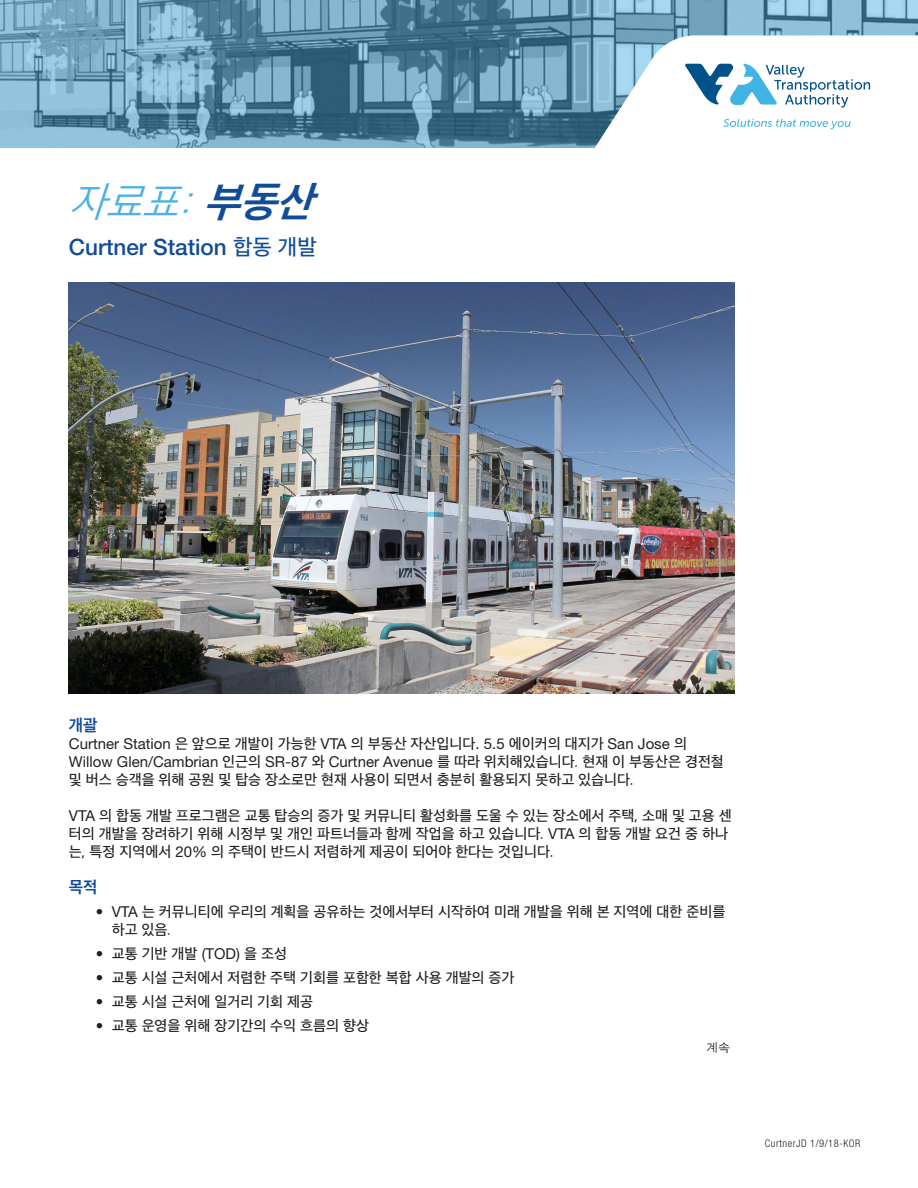
<style>
.page{position:relative;width:918px;height:1188px;background:#fff}
.page>*{position:absolute;margin:0;border:0;box-sizing:border-box;transform-origin:0 0}
.t1{font:italic 300 42px "Apple SD Gothic Neo";color:#4ab1e4}
.t2{font:500 22.5px "Helvetica Neue LT Std";color:#124c98}
.t3{font:700 16.5px "Apple SD Gothic Neo";color:#124c98}
.t4{font:500 15px/18px "Apple SD Gothic Neo";color:#231f20}
.t5{font:12px "Apple Gothic";color:#231f20}
.t6{font:300 condensed 10.5px "Helvetica Neue LT Std";letter-spacing:.05em;color:#231f20}
.s1{font-weight:700;color:#124c98}
.s2{font-family:"Apple SD Gothic Neo"}
.s3{font-family:"Helvetica Neue LT Std";font-weight:400}
</style>
<div class="page">
<img style="left:0;top:0;width:918px;height:148px">
<svg style="left:594px;top:35px;width:324px;height:113px"></svg>
<img style="left:69px;top:282px;width:665px;height:411px">
<p class="t1" style="left:69px;top:179px;width:261px">자료표: <span class="s1">부동산</span></p>
<p class="t2" style="left:69px;top:234px;width:249px">Curtner Station <span class="s2">합동 개발</span></p>
<p class="t3" style="left:69px;top:716px;width:30px">개괄</p>
<p class="t4" style="left:69px;top:736px;width:657px"><span class="s3">Curtner Station</span> 은 앞으로 개발이 가능한 <span class="s3">VTA</span> 의 부동산 자산입니다<span class="s3">. 5.5</span> 에이커의 대지가 <span class="s3">San Jose</span> 의<br><span class="s3">Willow Glen/Cambrian</span> 인근의 <span class="s3">SR-87</span> 와 <span class="s3">Curtner Avenue</span> 를 따라 위치해있습니다. 현재 이 부동산은 경전철 및 버스 승객을 위해 공원 및 탑승 장소로만 현재 사용이 되면서 충분히 활용되지 못하고 있습니다.</p>
<p class="t4" style="left:69px;top:808px;width:664px"><span class="s3">VTA</span> 의 합동 개발 프로그램은 교통 탑승의 증가 및 커뮤니티 활성화를 도울 수 있는 장소에서 주택, 소매 및 고용 센 터의 개발을 장려하기 위해 시정부 및 개인 파트너들과 함께 작업을 하고 있습니다. <span class="s3">VTA</span> 의 합동 개발 요건 중 하나 는, 특정 지역에서 <span class="s3">20%</span> 의 주택이 반드시 저렴하게 제공이 되어야 한다는 것입니다.</p>
<p class="t3" style="left:69px;top:878px;width:30px">목적</p>
<p class="t4" style="left:112px;top:904px;width:615px;text-indent:-16px"><span class="s3">• VTA</span> 는 커뮤니티에 우리의 계획을 공유하는 것에서부터 시작하여 미래 개발을 위해 본 지역에 대한 준비를 하고 있음.</p>
<p class="t4" style="left:96px;top:946px;width:193px"><span class="s3">•</span> 교통 기반 개발 <span class="s3">(TOD)</span> 을 조성</p>
<p class="t4" style="left:96px;top:970px;width:420px"><span class="s3">•</span> 교통 시설 근처에서 저렴한 주택 기회를 포함한 복합 사용 개발의 증가</p>
<p class="t4" style="left:96px;top:994px;width:219px"><span class="s3">•</span> 교통 시설 근처에 일거리 기회 제공</p>
<p class="t4" style="left:96px;top:1018px;width:275px"><span class="s3">•</span> 교통 운영을 위해 장기간의 수익 흐름의 향상</p>
<p class="t5" style="left:706px;top:1041px;width:25px">계속</p>
<p class="t6" style="left:765px;top:1137px;width:97px">CurtnerJD 1/9/18-KOR</p>
</div>
